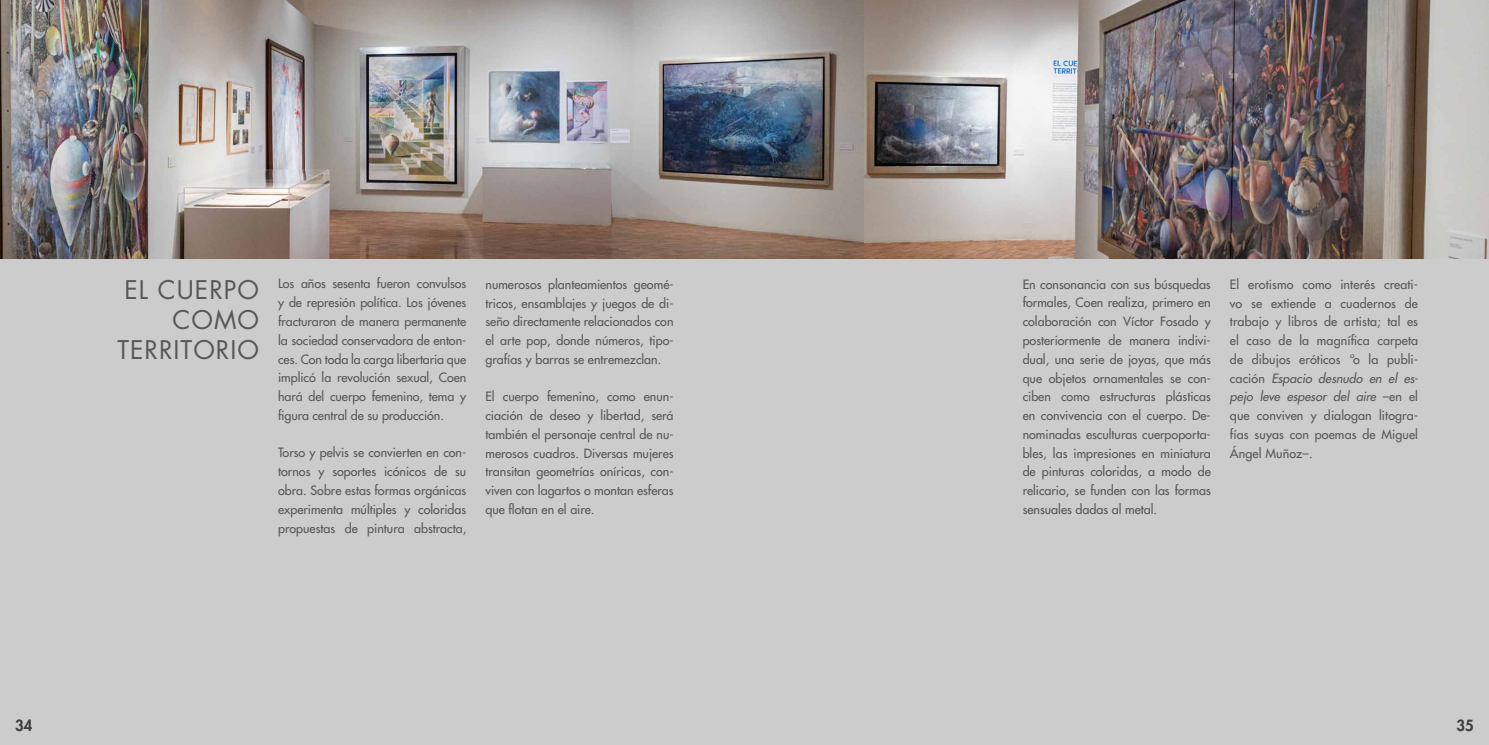
<style>
.page{position:relative;width:1489px;height:745px;background:#fff}
.page>*{position:absolute;margin:0;border:0;box-sizing:border-box;transform-origin:0 0}
.t1{font:25px/30px "Futura Std";letter-spacing:.04em;color:#575756;text-align:right}
.t2{font:800 15px "Futura Std";color:#3c3c3b}
.t3{font:500 12.5px/18.8px "Futura Std";color:#575756;text-align:justify}
.s1{font-style:italic}
</style>
<div class="page">
<div style="left:0;top:0;width:1488px;height:744px;background:#ccc"></div>
<img style="left:849px;top:0;width:639px;height:259px">
<img style="left:0;top:0;width:863px;height:258px">
<p class="t3" style="left:278px;top:274px;width:190px">Los años sesenta fueron convulsos y de represión política. Los jóvenes fracturaron de manera permanente la sociedad conservadora de enton&shy;ces. Con toda la carga libertaria que implicó la revolución sexual, Coen hará del cuerpo femenino, tema y figura central de su producción.</p>
<p class="t3" style="left:278px;top:443px;width:190px">Torso y pelvis se convierten en con&shy;tornos y soportes icónicos de su obra. Sobre estas formas orgánicas experimenta múltiples y coloridas propuestas de pintura abstracta,</p>
<h1 class="t1" style="left:117px;top:275px;width:143px">EL CUERPO<br>COMO<br>TERRITORIO</h1>
<p class="t3" style="left:485px;top:274px;width:190px">numerosos planteamientos geomé&shy;tricos, ensamblajes y juegos de di&shy;seño directamente relacionados con el arte pop, donde números, tipo&shy;grafías y barras se entremezclan.</p>
<p class="t3" style="left:485px;top:387px;width:190px">El cuerpo femenino, como enun&shy;ciación de deseo y libertad, será también el personaje central de nu&shy;merosos cuadros. Diversas mujeres transitan geometrías oníricas, con&shy;viven con lagartos o montan esferas que flotan en el aire.</p>
<p class="t3" style="left:1022px;top:274px;width:190px">En consonancia con sus búsquedas formales, Coen realiza, primero en colaboración con Víctor Fosado y posteriormente de manera indivi&shy;dual, una serie de joyas, que más que objetos ornamentales se con&shy;ciben como estructuras plásticas en convivencia con el cuerpo. De&shy;nominadas esculturas cuerpoporta&shy;bles, las impresiones en miniatura de pinturas coloridas, a modo de relicario, se funden con las formas sensuales dadas al metal.</p>
<p class="t3" style="left:1229px;top:274px;width:190px">El erotismo como interés creati&shy;vo se extiende a cuadernos de trabajo y libros de artista; tal es el caso de la magnífica carpeta de dibujos eróticos <span class="s1">º</span>o la publi&shy;cación <span class="s1">Espacio desnudo en el es&shy;pejo leve espesor del aire</span> –en el que conviven y dialogan litogra&shy;fías suyas con poemas de Miguel Ángel Muñoz–.</p>
<p class="t2" style="left:15px;top:715px;width:19px">34</p>
<p class="t2" style="left:1456px;top:715px;width:19px">35</p>
</div>
